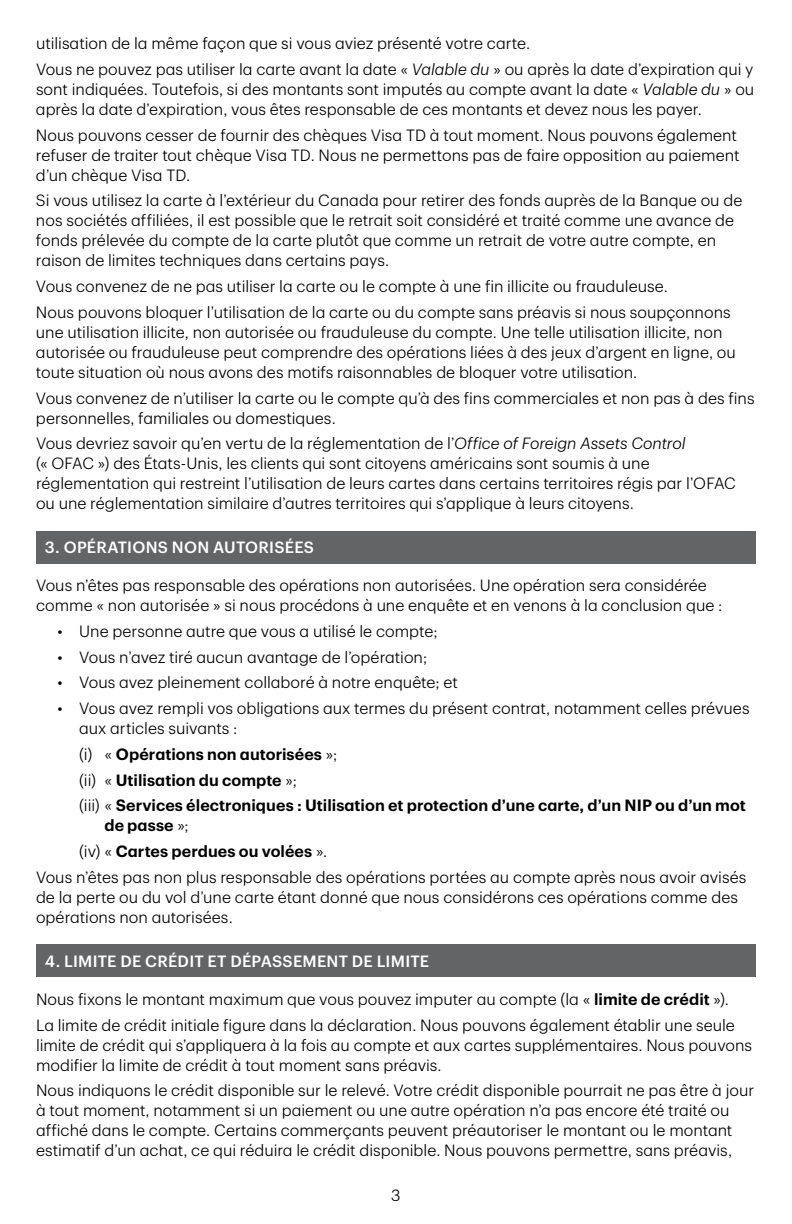
<style>
.page{position:relative;width:792px;height:1224px;background:#fff}
.page>*{position:absolute;margin:0;border:0;box-sizing:border-box;transform-origin:0 0}
.t1{font:300 16px/20px "TD Graphik";color:#000}
.t2{font:600 16px/20px "TD Graphik";letter-spacing:.005em;color:#000}
.t3{font:500 16px "TD Graphik";letter-spacing:.01em;color:#fff}
.s1{font-style:italic}
.s2{font-weight:300}
.s3{font-weight:600}
</style>
<div class="page">
<div style="left:36px;top:531px;width:720px;height:32px;background:#636466"></div>
<div style="left:36px;top:945px;width:720px;height:32px;background:#636466"></div>
<p class="t1" style="left:36px;top:32px;width:496px">utilisation de la même façon que si vous aviez présenté votre carte.</p>
<p class="t1" style="left:36px;top:58px;width:720px;text-align:justify">Vous ne pouvez pas utiliser la carte avant la date « <span class="s1">Valable du</span> » ou après la date d’expiration qui y sont indiquées. Toutefois, si des montants sont imputés au compte avant la date « <span class="s1">Valable du</span> » ou après la date d’expiration, vous êtes responsable de ces montants et devez nous les payer.</p>
<p class="t1" style="left:36px;top:123px;width:705px">Nous pouvons cesser de fournir des chèques Visa TD à tout moment. Nous pouvons également refuser de traiter tout chèque Visa TD. Nous ne permettons pas de faire opposition au paiement d’un chèque Visa TD.</p>
<p class="t1" style="left:36px;top:189px;width:708px">Si vous utilisez la carte à l’extérieur du Canada pour retirer des fonds auprès de la Banque ou de nos sociétés affiliées, il est possible que le retrait soit considéré et traité comme une avance de fonds prélevée du compte de la carte plutôt que comme un retrait de votre autre compte, en raison de limites techniques dans certains pays.</p>
<p class="t1" style="left:36px;top:275px;width:633px">Vous convenez de ne pas utiliser la carte ou le compte à une fin illicite ou frauduleuse.</p>
<p class="t1" style="left:36px;top:301px;width:701px">Nous pouvons bloquer l’utilisation de la carte ou du compte sans préavis si nous soupçonnons une utilisation illicite, non autorisée ou frauduleuse du compte. Une telle utilisation illicite, non autorisée ou frauduleuse peut comprendre des opérations liées à des jeux d’argent en ligne, ou toute situation où nous avons des motifs raisonnables de bloquer votre utilisation.</p>
<p class="t1" style="left:36px;top:387px;width:720px">Vous convenez de n’utiliser la carte ou le compte qu’à des fins commerciales et non pas à des fins personnelles, familiales ou domestiques.</p>
<p class="t1" style="left:36px;top:432px;width:701px">Vous devriez savoir qu’en vertu de la réglementation de l’<span class="s1">Office of Foreign Assets Control<br></span>(« OFAC ») des États‑Unis, les clients qui sont citoyens américains sont soumis à une réglementation qui restreint l’utilisation de leurs cartes dans certains territoires régis par l’OFAC ou une réglementation similaire d’autres territoires qui s’applique à leurs citoyens.</p>
<h3 class="t3" style="left:45px;top:535px;width:271px">3. OPÉRATIONS NON AUTORISÉES</h3>
<p class="t1" style="left:36px;top:574px;width:688px">Vous n’êtes pas responsable des opérations non autorisées. Une opération sera considérée comme « non autorisée » si nous procédons à une enquête et en venons à la conclusion que :</p>
<p class="t1" style="left:58px;top:620px;width:381px">• Une personne autre que vous a utilisé le compte;</p>
<p class="t1" style="left:58px;top:646px;width:371px">• Vous n’avez tiré aucun avantage de l’opération;</p>
<p class="t1" style="left:58px;top:671px;width:402px">• Vous avez pleinement collaboré à notre enquête; et</p>
<p class="t1" style="left:79px;top:697px;width:672px;text-indent:-22px">• Vous avez rempli vos obligations aux termes du présent contrat, notamment celles prévues aux articles suivants :</p>
<p class="t2" style="left:79px;top:743px;width:259px"><span class="s2">(i) «</span> Opérations non autorisées <span class="s2">»;</span></p>
<p class="t2" style="left:79px;top:769px;width:219px"><span class="s2">(ii) «</span> Utilisation du compte <span class="s2">»;</span></p>
<p class="t2" style="left:104px;top:794px;width:643px;text-indent:-25px"><span class="s2">(iii) «</span> Services électroniques : Utilisation et protection d’une carte, d’un NIP ou d’un mot de passe <span class="s2">»;</span></p>
<p class="t2" style="left:79px;top:840px;width:250px"><span class="s2">(iv) «</span> Cartes perdues ou volées <span class="s2">».</span></p>
<p class="t1" style="left:36px;top:866px;width:712px">Vous n’êtes pas non plus responsable des opérations portées au compte après nous avoir avisés de la perte ou du vol d’une carte étant donné que nous considérons ces opérations comme des opérations non autorisées.</p>
<h3 class="t3" style="left:45px;top:949px;width:386px">4. LIMITE DE CRÉDIT ET DÉPASSEMENT DE LIMITE</h3>
<p class="t1" style="left:36px;top:988px;width:695px">Nous fixons le montant maximum que vous pouvez imputer au compte (la « <span class="s3">limite de crédit</span> »).</p>
<p class="t1" style="left:36px;top:1013px;width:718px">La limite de crédit initiale figure dans la déclaration. Nous pouvons également établir une seule limite de crédit qui s’appliquera à la fois au compte et aux cartes supplémentaires. Nous pouvons modifier la limite de crédit à tout moment sans préavis.</p>
<p class="t1" style="left:36px;top:1079px;width:720px">Nous indiquons le crédit disponible sur le relevé. Votre crédit disponible pourrait ne pas être à jour à tout moment, notamment si un paiement ou une autre opération n’a pas encore été traité ou affiché dans le compte. Certains commerçants peuvent préautoriser le montant ou le montant estimatif d’un achat, ce qui réduira le crédit disponible. Nous pouvons permettre, sans préavis,</p>
<p class="t1" style="left:391px;top:1184px;width:11px">3</p>
</div>
